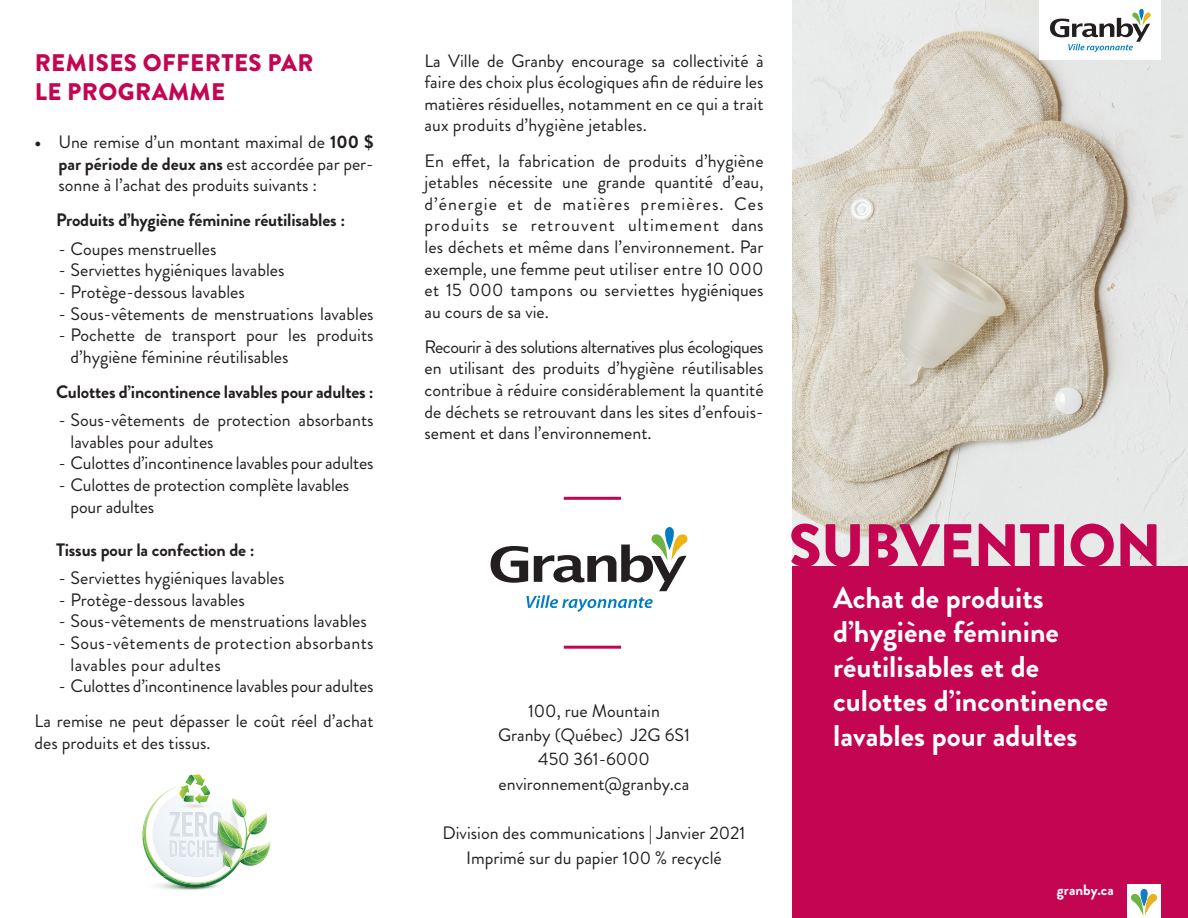
<style>
.page{position:relative;width:1188px;height:918px;background:#fff}
.page>*{position:absolute;margin:0;border:0;box-sizing:border-box;transform-origin:0 0}
.t1{font:900 60px "Brandon Grotesque";letter-spacing:-.01em;color:#c30552}
.t2{font:700 30px/34.5px "Brandon Grotesque";color:#fff}
.t3{font:900 24px/28.8px "Brandon Grotesque";letter-spacing:.02em;color:#c30552}
.t4{font:18px/21.6px "Brandon Grotesque";color:#231f20;text-align:justify}
.t5{font:700 18px "Brandon Grotesque";letter-spacing:-.01em;color:#231f20}
.t6{font:18px/21.6px "Brandon Grotesque";letter-spacing:.02em;color:#231f20}
.t7{font:700 15px "Brandon Grotesque";color:#fff}
.s1{font-weight:700}
</style>
<div class="page">
<div style="left:792px;top:565px;width:396px;height:353px;background:#c30552"></div>
<hr style="left:564px;top:497px;width:57px;height:3px;background:#c30552">
<hr style="left:564px;top:646px;width:57px;height:3px;background:#c30552">
<div style="left:1127px;top:884px;width:34px;height:34px;background:#fff"></div>
<svg style="left:1131px;top:889px;width:27px;height:24px"></svg>
<svg style="left:491px;top:527px;width:197px;height:85px"></svg>
<img style="left:156px;top:884px;width:56px;height:6px">
<img style="left:162px;top:883px;width:57px;height:5px">
<img style="left:167px;top:883px;width:52px;height:2px">
<img style="left:170px;top:883px;width:48px;height:1px">
<svg style="left:144px;top:774px;width:127px;height:109px"></svg>
<img style="left:792px;top:0;width:396px;height:565px">
<div style="left:1040px;top:0;width:121px;height:59px;background:#fff"></div>
<svg style="left:1050px;top:9px;width:101px;height:43px"></svg>
<p class="t3" style="left:35px;top:48px;width:280px">REMISES OFFERTES PAR<br>LE PROGRAMME</p>
<p class="t4" style="left:59px;top:131px;width:317px;text-indent:-24px"><span class="s1">•</span> Une remise d’un montant maximal de <span class="s1">100 $ par période de deux ans</span> est accordée par per&shy;sonne à l’achat des produits suivants :</p>
<p class="t5" style="left:56px;top:208px;width:291px">Produits d’hygiène féminine réutilisables :</p>
<p class="t4" style="left:59px;top:238px;width:159px">- Coupes menstruelles</p>
<p class="t4" style="left:59px;top:260px;width:228px">- Serviettes hygiéniques lavables</p>
<p class="t4" style="left:59px;top:281px;width:188px">- Protège-dessous lavables</p>
<p class="t4" style="left:59px;top:303px;width:317px">- Sous-vêtements de menstruations lavables</p>
<p class="t4" style="left:71px;top:325px;width:305px;text-indent:-12px">- Pochette de transport pour les produits d’hygiène féminine réutilisables</p>
<p class="t5" style="left:56px;top:379px;width:319px">Culottes d’incontinence lavables pour adultes :</p>
<p class="t4" style="left:71px;top:410px;width:305px;text-indent:-12px">- Sous-vêtements de protection absorbants lavables pour adultes</p>
<p class="t4" style="left:59px;top:453px;width:317px">- Culottes d’incontinence lavables pour adultes</p>
<p class="t4" style="left:59px;top:474px;width:292px">- Culottes de protection complète lavables</p>
<p class="t4" style="left:71px;top:496px;width:85px">pour adultes</p>
<p class="t5" style="left:56px;top:537px;width:200px">Tissus pour la confection de :</p>
<p class="t4" style="left:59px;top:568px;width:228px">- Serviettes hygiéniques lavables</p>
<p class="t4" style="left:59px;top:589px;width:188px">- Protège-dessous lavables</p>
<p class="t4" style="left:59px;top:611px;width:310px">- Sous-vêtements de menstruations lavables</p>
<p class="t6" style="left:71px;top:632px;width:305px;text-indent:-12px">- Sous-vêtements de protection absorbants lavables pour adultes</p>
<p class="t4" style="left:59px;top:676px;width:317px">- Culottes d’incontinence lavables pour adultes</p>
<p class="t4" style="left:35px;top:711px;width:341px">La remise ne peut dépasser le coût réel d’achat des produits et des tissus.</p>
<p class="t4" style="left:424px;top:50px;width:341px">La Ville de Granby encourage sa collectivité à faire des choix plus écologiques afin de réduire les matières résiduelles, notamment en ce qui a trait aux produits d’hygiène jetables.</p>
<p class="t4" style="left:424px;top:150px;width:341px">En effet, la fabrication de produits d’hygiène jetables nécessite une grande quantité d’eau, d’énergie et de matières premières. Ces produits se retrouvent ultimement dans les déchets et même dans l’environnement. Par exemple, une femme peut utiliser entre 10 000 et 15 000 tampons ou serviettes hygiéniques au cours de sa vie.</p>
<p class="t4" style="left:424px;top:336px;width:341px">Recourir à des solutions alternatives plus écologiques en utilisant des produits d’hygiène réutilisables contribue à réduire considérablement la quantité de déchets se retrouvant dans les sites d’enfouis&shy;sement et dans l’environnement.</p>
<p class="t4" style="left:498px;top:699px;width:193px;line-height:24px;text-align:center">100, rue Mountain<br>Granby (Québec) J2G 6S1<br>450 361-6000</p>
<p class="t4" style="left:499px;top:773px;width:192px">environnement@granby.ca</p>
<p class="t4" style="left:443px;top:823px;width:304px">Division des communications | Janvier 2021</p>
<p class="t4" style="left:466px;top:847px;width:257px">Imprimé sur du papier 100 % recyclé</p>
<p class="t1" style="left:789px;top:503px;width:374px">SUBVENTION</p>
<p class="t2" style="left:833px;top:581px;width:276px">Achat de produits d’hygiène féminine réutilisables et de culottes d’incontinence lavables pour adultes</p>
<p class="t7" style="left:1057px;top:879px;width:58px">granby.ca</p>
</div>
